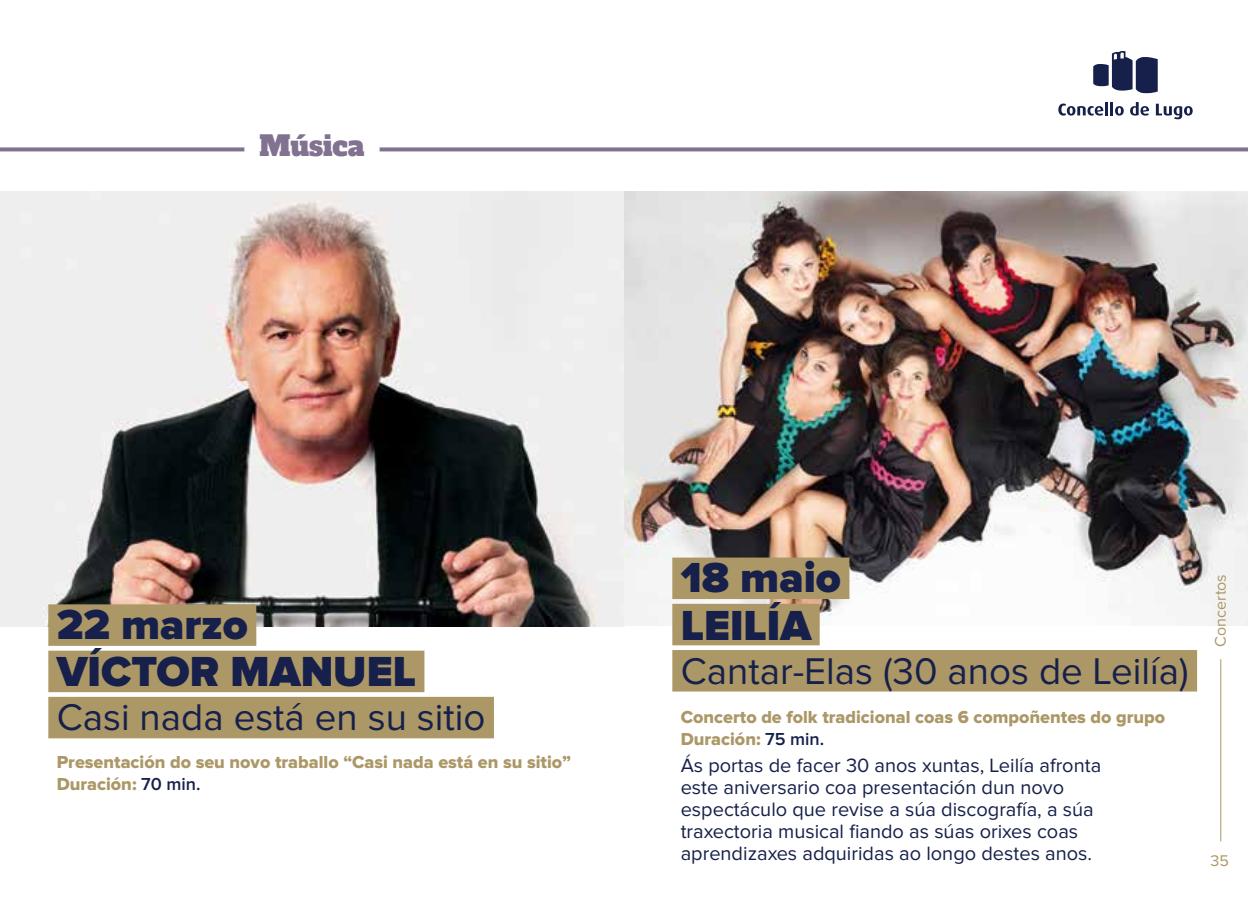
<style>
.page{position:relative;width:1248px;height:908px;background:#fff}
.page>*{position:absolute;margin:0;border:0;box-sizing:border-box;transform-origin:0 0}
.t1{font:900 43.6px/47.4px "Proxima Nova";color:#16204b}
.t2{font:38.4px "Proxima Nova";color:#16204b}
.t3{font:27.2px "Alfa Slab One";color:#807290}
.t4{font:20px/22px "Proxima Nova";color:#16204b}
.t5{font:18px/21.6px "Proxima Nova Extrabld";color:#ac9766}
.t6{font:16px "Proxima Nova";color:#ac9766}
.s1{font-family:"Proxima Nova";font-weight:600;color:#16204b}
</style>
<div class="page">
<svg style="left:0;top:147px;width:244px;height:4px"></svg>
<svg style="left:379px;top:147px;width:868px;height:4px;background:#8d819c"></svg>
<img style="left:0;top:191px;width:1247px;height:435px">
<div style="left:48px;top:604px;width:208px;height:41px;background:#ac9766"></div>
<div style="left:48px;top:650px;width:376px;height:41px;background:#ac9766"></div>
<div style="left:48px;top:696px;width:446px;height:42px;background:#ac9766"></div>
<div style="left:672px;top:557px;width:177px;height:41px;background:#ac9766"></div>
<div style="left:672px;top:603px;width:147px;height:42px;background:#ac9766"></div>
<div style="left:672px;top:649px;width:524px;height:42px;background:#ac9766"></div>
<svg style="left:1058px;top:102px;width:65px;height:13px"></svg>
<svg style="left:1130px;top:102px;width:18px;height:13px"></svg>
<svg style="left:1155px;top:104px;width:37px;height:15px"></svg>
<svg style="left:1093px;top:51px;width:64px;height:42px"></svg>
<hr style="left:1220px;top:659px;width:1px;height:181px;background:#ac9766">
<h3 class="t3" style="left:259px;top:123px;width:107px">Música</h3>
<h1 class="t1" style="left:57px;top:602px;width:361px">22 MARZO<br>VÍCTOR MANUEL</h1>
<h2 class="t2" style="left:57px;top:699px;width:430px">Casi nada está en su sitio</h2>
<p class="t5" style="left:57px;top:752px;width:515px">Presentación do seu novo traballo “Casi nada está en su sitio”<br>Duración: <span class="s1">70 min.</span></p>
<h1 class="t1" style="left:680px;top:555px;width:162px">18 MAIO<br>LEILÍA</h1>
<h2 class="t2" style="left:680px;top:653px;width:509px">Cantar-Elas (30 anos de Leilía)</h2>
<p class="t5" style="left:680px;top:706px;width:486px">Concerto de folk tradicional coas 6 compoñentes do grupo<br>Duración: <span class="s1">75 min.</span></p>
<p class="t4" style="left:680px;top:755px;width:422px">Ás portas de facer 30 anos xuntas, Leilía afronta este aniversario coa presentación dun novo espectáculo que revise a súa discografía, a súa traxectoria musical fiando as súas orixes coas aprendizaxes adquiridas ao longo destes anos.</p>
<p class="t6" style="left:1213px;top:646px;width:74px;rotate:-90deg">Concertos</p>
<p class="t6" style="left:1210px;top:852px;width:20px">35</p>
</div>
